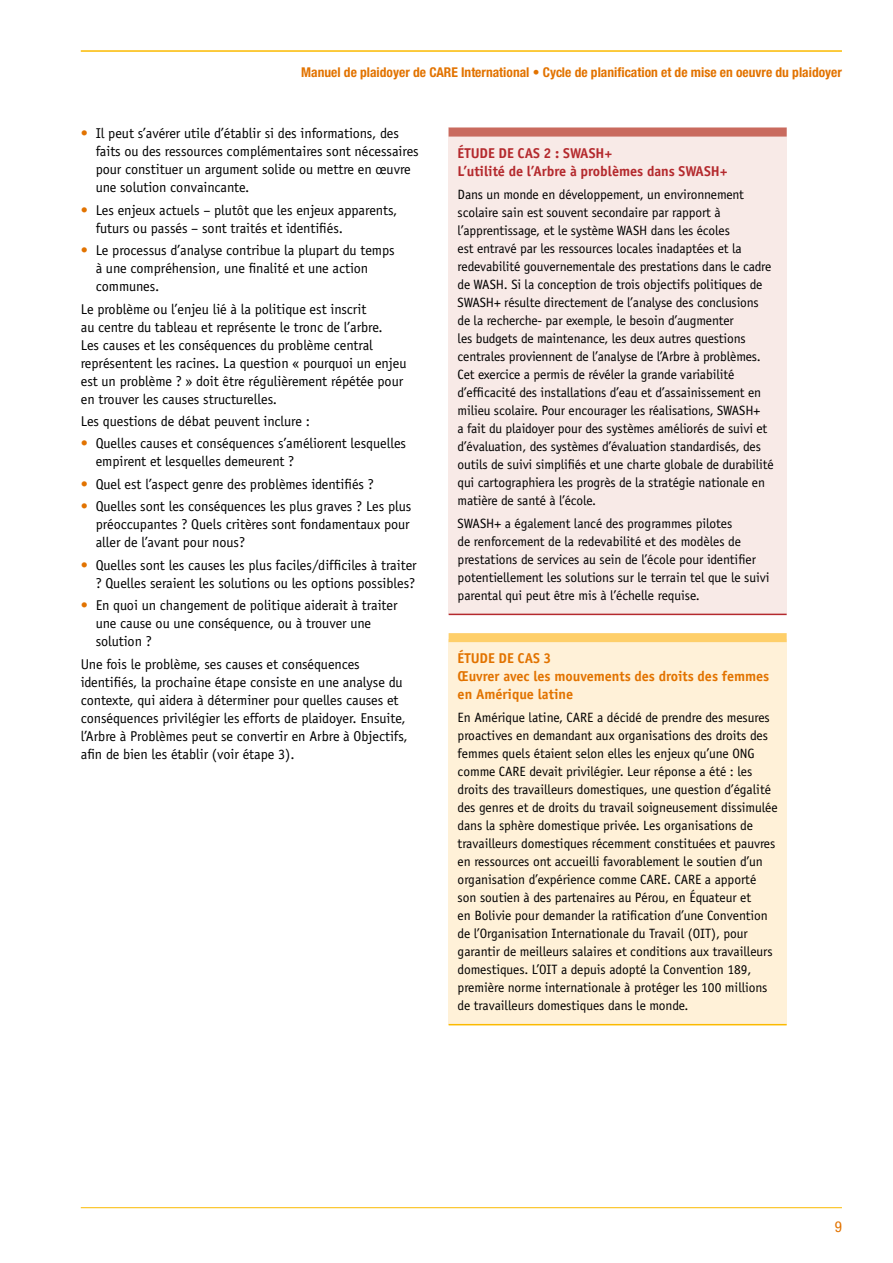
<style>
.page{position:relative;width:893px;height:1263px;background:#fff}
.page>*{position:absolute;margin:0;border:0;box-sizing:border-box;transform-origin:0 0}
.t1{font:condensed 15px "Helvetica Neue";color:#e27300}
.t2{font:14.25px/18px "Officina Sans";letter-spacing:-.005em;color:#000}
.t3{font:700 14.25px/18px "Officina Sans";letter-spacing:-.005em;color:#e27300}
.t4{font:700 14.25px/18px "Officina Sans";letter-spacing:-.005em;color:#b4292d}
.t5{font:13.5px/18px "Officina Sans";letter-spacing:-.01em;color:#000}
.t6{font:700 condensed 13.5px "Helvetica Neue";color:#e27300}
.s1{color:#e27300}
</style>
<div class="page">
<div style="left:449px;top:128px;width:338px;height:486px;background:#f8eae7"></div>
<div style="left:449px;top:639px;width:338px;height:386px;background:#fff1d8"></div>
<hr style="left:81px;top:1207px;width:761px;height:1px;background:#fbba00">
<hr style="left:81px;top:50px;width:761px;height:2px;background:#fbba00">
<div style="left:449px;top:128px;width:338px;height:9px;background:#c96a5e"></div>
<hr style="left:449px;top:614px;width:338px;height:1px;background:#b4292d">
<div style="left:449px;top:633px;width:338px;height:9px;background:#fecf6a"></div>
<hr style="left:449px;top:1024px;width:338px;height:1px;background:#fbba00">
<p class="t6" style="left:301px;top:64px;width:542px">Manuel de plaidoyer de CARE International • Cycle de planification et de mise en oeuvre du plaidoyer</p>
<p class="t2" style="left:96px;top:124px;width:325px;text-indent:-15px"><span class="s1">•</span> Il peut s’avérer utile d’établir si des informations, des faits ou des ressources complémentaires sont nécessaires pour constituer un argument solide ou mettre en œuvre une solution convaincante.</p>
<p class="t2" style="left:96px;top:201px;width:303px;text-indent:-15px"><span class="s1">•</span> Les enjeux actuels – plutôt que les enjeux apparents, futurs ou passés – sont traités et identifiés.</p>
<p class="t2" style="left:96px;top:241px;width:301px;text-indent:-15px"><span class="s1">•</span> Le processus d’analyse contribue la plupart du temps à une compréhension, une finalité et une action communes.</p>
<p class="t2" style="left:81px;top:300px;width:327px">Le problème ou l’enjeu lié à la politique est inscrit<br>au centre du tableau et représente le tronc de l’arbre.<br>Les causes et les conséquences du problème central représentent les racines. La question « pourquoi un enjeu est un problème ? » doit être régulièrement répétée pour en trouver les causes structurelles.</p>
<p class="t2" style="left:81px;top:412px;width:231px">Les questions de débat peuvent inclure :</p>
<p class="t2" style="left:96px;top:434px;width:312px;text-indent:-15px"><span class="s1">•</span> Quelles causes et conséquences s’améliorent lesquelles empirent et lesquelles demeurent ?</p>
<p class="t2" style="left:81px;top:475px;width:295px"><span class="s1">•</span> Quel est l’aspect genre des problèmes identifiés ?</p>
<p class="t2" style="left:96px;top:497px;width:317px;text-align:justify;text-indent:-15px"><span class="s1">•</span> Quelles sont les conséquences les plus graves ? Les plus préoccupantes ? Quels critères sont fondamentaux pour aller de l’avant pour nous?</p>
<p class="t2" style="left:81px;top:556px;width:337px;text-align:right"><span class="s1">•</span> Quelles sont les causes les plus faciles/difficiles à traiter ? Quelles seraient les solutions ou les options possibles?</p>
<p class="t2" style="left:96px;top:596px;width:303px;text-indent:-15px"><span class="s1">•</span> En quoi un changement de politique aiderait à traiter une cause ou une conséquence, ou à trouver une solution ?</p>
<p class="t2" style="left:81px;top:655px;width:329px">Une fois le problème, ses causes et conséquences identifiés, la prochaine étape consiste en une analyse du contexte, qui aidera à déterminer pour quelles causes et conséquences privilégier les efforts de plaidoyer. Ensuite, l’Arbre à Problèmes peut se convertir en Arbre à Objectifs, afin de bien les établir (voir étape 3).</p>
<p class="t4" style="left:458px;top:144px;width:272px">ÉTUDE DE CAS 2 : SWASH+<br>L’utilité de l’Arbre à problèmes dans SWASH+</p>
<p class="t5" style="left:458px;top:185px;width:318px">Dans un monde en développement, un environnement scolaire sain est souvent secondaire par rapport à l’apprentissage, et le système WASH dans les écoles<br>est entravé par les ressources locales inadaptées et la redevabilité gouvernementale des prestations dans le cadre de WASH. Si la conception de trois objectifs politiques de SWASH+ résulte directement de l’analyse des conclusions de la recherche- par exemple, le besoin d’augmenter<br>les budgets de maintenance, les deux autres questions centrales proviennent de l’analyse de l’Arbre à problèmes.<br>Cet exercice a permis de révéler la grande variabilité d’efficacité des installations d’eau et d’assainissement en milieu scolaire. Pour encourager les réalisations, SWASH+<br>a fait du plaidoyer pour des systèmes améliorés de suivi et d’évaluation, des systèmes d’évaluation standardisés, des outils de suivi simplifiés et une charte globale de durabilité qui cartographiera les progrès de la stratégie nationale en matière de santé à l’école.</p>
<p class="t5" style="left:458px;top:514px;width:313px">SWASH+ a également lancé des programmes pilotes<br>de renforcement de la redevabilité et des modèles de prestations de services au sein de l’école pour identifier potentiellement les solutions sur le terrain tel que le suivi parental qui peut être mis à l’échelle requise.</p>
<p class="t3" style="left:458px;top:649px;width:313px">ÉTUDE DE CAS 3<br>Œuvrer avec les mouvements des droits des femmes en Amérique latine</p>
<p class="t5" style="left:458px;top:709px;width:322px">En Amérique latine, CARE a décidé de prendre des mesures proactives en demandant aux organisations des droits des femmes quels étaient selon elles les enjeux qu’une ONG comme CARE devait privilégier. Leur réponse a été : les droits des travailleurs domestiques, une question d’égalité des genres et de droits du travail soigneusement dissimulée dans la sphère domestique privée. Les organisations de travailleurs domestiques récemment constituées et pauvres en ressources ont accueilli favorablement le soutien d’un organisation d’expérience comme CARE. CARE a apporté son soutien à des partenaires au Pérou, en Équateur et<br>en Bolivie pour demander la ratification d’une Convention de l’Organisation Internationale du Travail (OIT), pour garantir de meilleurs salaires et conditions aux travailleurs domestiques. L’OIT a depuis adopté la Convention 189, première norme internationale à protéger les 100 millions de travailleurs domestiques dans le monde.</p>
<p class="t1" style="left:835px;top:1218px;width:9px">9</p>
</div>
